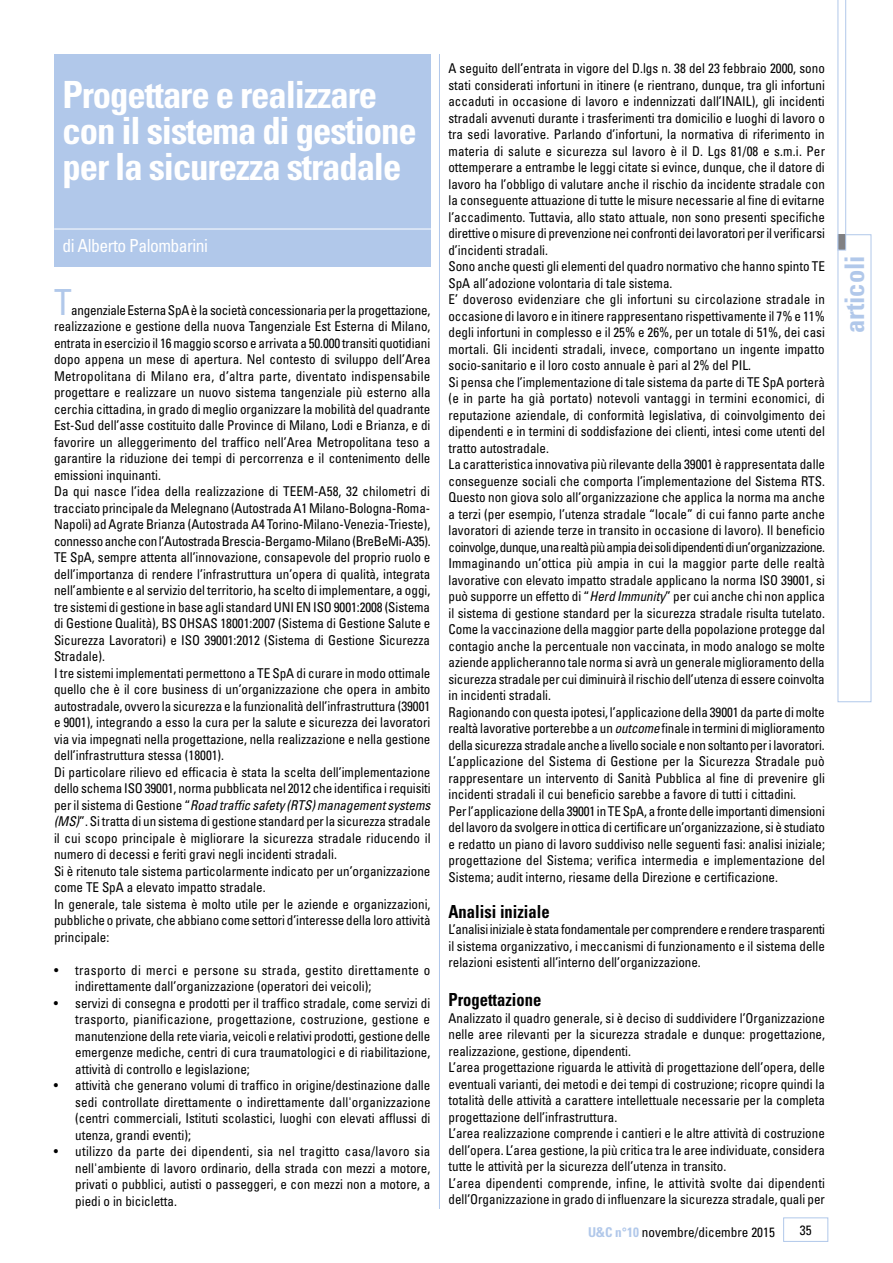
<style>
.page{position:relative;width:893px;height:1263px;background:#fff}
.page>*{position:absolute;margin:0;border:0;box-sizing:border-box;transform-origin:0 0}
.t1{font:700 condensed 37.5px/36px "Univers LT Std";letter-spacing:-.03em;color:#fff}
.t2{font:condensed 36px "Univers LT Std";color:#b1c8ea}
.t3{font:700 condensed 27px "Univers LT Std";color:#b1c8ea}
.t4{font:700 condensed 18px "Univers LT Std";color:#000;scale:.92 1}
.t5{font:condensed 18px "Univers LT Std";letter-spacing:-.03em;color:#fff}
.t6{font:condensed 13.5px/16.5px "Univers LT Std";color:#000}
.s1{font-style:italic}
.s2{font-weight:700;color:#b1c8ea}
</style>
<div class="page">
<div style="left:838px;top:234px;width:33px;height:468px;border:1px solid #b1c8ea"></div>
<div style="left:783px;top:1217px;width:45px;height:25px;border:1px solid #b1c8ea"></div>
<svg style="left:838px;top:0;width:8px;height:250px"></svg>
<hr style="left:439px;top:54px;width:1px;height:1155px;background:#b1c8ea">
<div style="left:54px;top:54px;width:376px;height:213px;background:#b1c8ea"></div>
<hr style="left:54px;top:229px;width:380px;height:1px;background:#fff">
<h1 class="t1" style="left:63px;top:77px;width:356px">Progettare e realizzare con il sistema di gestione per la sicurezza stradale</h1>
<h3 class="t5" style="left:63px;top:234px;width:147px">di Alberto Palombarini</h3>
<h2 class="t2" style="left:54px;top:279px;width:19px">T</h2>
<p class="t6" style="left:54px;top:302px;width:378px;text-indent:17px">angenziale Esterna SpA è la società concessionaria per la progettazione, realizzazione e gestione della nuova Tangenziale Est Esterna di Milano, entrata in esercizio il 16 maggio scorso e arrivata a 50.000 transiti quotidiani dopo appena un mese di apertura. Nel contesto di sviluppo dell’Area Metropolitana di Milano era, d’altra parte, diventato indispensabile progettare e realizzare un nuovo sistema tangenziale più esterno alla cerchia cittadina, in grado di meglio organizzare la mobilità del quadrante Est-Sud dell’asse costituito dalle Province di Milano, Lodi e Brianza, e di favorire un alleggerimento del traffico nell’Area Metropolitana teso a garantire la riduzione dei tempi di percorrenza e il contenimento delle emissioni inquinanti.<br>Da qui nasce l’idea della realizzazione di TEEM-A58, 32 chilometri di tracciato principale da Melegnano (Autostrada A1 Milano-Bologna-Roma-Napoli) ad Agrate Brianza (Autostrada A4 Torino-Milano-Venezia-Trieste), connesso anche con l’Autostrada Brescia-Bergamo-Milano (BreBeMi-A35).<br>TE SpA, sempre attenta all’innovazione, consapevole del proprio ruolo e dell’importanza di rendere l’infrastruttura un’opera di qualità, integrata nell’ambiente e al servizio del territorio, ha scelto di implementare, a oggi, tre sistemi di gestione in base agli standard UNI EN ISO 9001:2008 (Sistema di Gestione Qualità), BS OHSAS 18001:2007 (Sistema di Gestione Salute e Sicurezza Lavoratori) e ISO 39001:2012 (Sistema di Gestione Sicurezza Stradale).<br>I tre sistemi implementati permettono a TE SpA di curare in modo ottimale quello che è il core business di un’organizzazione che opera in ambito autostradale, ovvero la sicurezza e la funzionalità dell’infrastruttura (39001 e 9001), integrando a esso la cura per la salute e sicurezza dei lavoratori via via impegnati nella progettazione, nella realizzazione e nella gestione dell’infrastruttura stessa (18001).<br>Di particolare rilievo ed efficacia è stata la scelta dell’implementazione dello schema ISO 39001, norma pubblicata nel 2012 che identifica i requisiti per il sistema di Gestione “<span class="s1">Road traffic safety (RTS) management systems (MS)</span>”. Si tratta di un sistema di gestione standard per la sicurezza stradale il cui scopo principale è migliorare la sicurezza stradale riducendo il numero di decessi e feriti gravi negli incidenti stradali.<br>Si è ritenuto tale sistema particolarmente indicato per un’organizzazione come TE SpA a elevato impatto stradale.<br>In generale, tale sistema è molto utile per le aziende e organizzazioni, pubbliche o private, che abbiano come settori d’interesse della loro attività principale:</p>
<p class="t6" style="left:75px;top:961px;width:357px;text-indent:-21px">• trasporto di merci e persone su strada, gestito direttamente o indirettamente dall’organizzazione (operatori dei veicoli);</p>
<p class="t6" style="left:75px;top:994px;width:357px;text-align:justify;text-indent:-21px">• servizi di consegna e prodotti per il traffico stradale, come servizi di trasporto, pianificazione, progettazione, costruzione, gestione e manutenzione della rete viaria, veicoli e relativi prodotti, gestione delle emergenze mediche, centri di cura traumatologici e di riabilitazione, attività di controllo e legislazione;</p>
<p class="t6" style="left:75px;top:1077px;width:357px;text-align:justify;text-indent:-21px">• attività che generano volumi di traffico in origine/destinazione dalle sedi controllate direttamente o indirettamente dall'organizzazione (centri commerciali, Istituti scolastici, luoghi con elevati afflussi di utenza, grandi eventi);</p>
<p class="t6" style="left:75px;top:1143px;width:357px;text-align:justify;text-indent:-21px">• utilizzo da parte dei dipendenti, sia nel tragitto casa/lavoro sia nell'ambiente di lavoro ordinario, della strada con mezzi a motore, privati o pubblici, autisti o passeggeri, e con mezzi non a motore, a piedi o in bicicletta.</p>
<p class="t6" style="left:448px;top:60px;width:378px">A seguito dell’entrata in vigore del D.lgs n. 38 del 23 febbraio 2000, sono stati considerati infortuni in itinere (e rientrano, dunque, tra gli infortuni accaduti in occasione di lavoro e indennizzati dall’INAIL), gli incidenti stradali avvenuti durante i trasferimenti tra domicilio e luoghi di lavoro o tra sedi lavorative. Parlando d’infortuni, la normativa di riferimento in materia di salute e sicurezza sul lavoro è il D. Lgs 81/08 e s.m.i. Per ottemperare a entrambe le leggi citate si evince, dunque, che il datore di lavoro ha l’obbligo di valutare anche il rischio da incidente stradale con la conseguente attuazione di tutte le misure necessarie al fine di evitarne l’accadimento. Tuttavia, allo stato attuale, non sono presenti specifiche direttive o misure di prevenzione nei confronti dei lavoratori per il verificarsi d’incidenti stradali.<br>Sono anche questi gli elementi del quadro normativo che hanno spinto TE SpA all’adozione volontaria di tale sistema.<br>E’ doveroso evidenziare che gli infortuni su circolazione stradale in occasione di lavoro e in itinere rappresentano rispettivamente il 7%e 11% degli infortuni in complesso e il 25% e 26%, per un totale di 51%, dei casi mortali. Gli incidenti stradali, invece, comportano un ingente impatto socio-sanitario e il loro costo annuale è pari al 2% del PIL.<br>Si pensa che l’implementazione di tale sistema da parte di TE SpA porterà (e in parte ha già portato) notevoli vantaggi in termini economici, di reputazione aziendale, di conformità legislativa, di coinvolgimento dei dipendenti e in termini di soddisfazione dei clienti, intesi come utenti del tratto autostradale.<br>La caratteristica innovativa più rilevante della 39001 è rappresentata dalle conseguenze sociali che comporta l’implementazione del Sistema RTS.<br>Questo non giova solo all’organizzazione che applica la norma ma anche a terzi (per esempio, l’utenza stradale “locale” di cui fanno parte anche lavoratori di aziende terze in transito in occasione di lavoro). Il beneficio coinvolge, dunque, una realtà più ampia dei soli dipendenti di un’organizzazione.<br>Immaginando un’ottica più ampia in cui la maggior parte delle realtà lavorative con elevato impatto stradale applicano la norma ISO 39001, si può supporre un effetto di “<span class="s1">Herd Immunity</span>” per cui anche chi non applica il sistema di gestione standard per la sicurezza stradale risulta tutelato.<br>Come la vaccinazione della maggior parte della popolazione protegge dal contagio anche la percentuale non vaccinata, in modo analogo se molte aziende applicheranno tale norma si avrà un generale miglioramento della sicurezza stradale per cui diminuirà il rischio dell’utenza di essere coinvolta in incidenti stradali.<br>Ragionando con questa ipotesi, l’applicazione della 39001 da parte di molte realtà lavorative porterebbe a un <span class="s1">outcome</span> finale in termini di miglioramento della sicurezza stradale anche a livello sociale e non soltanto per i lavoratori.<br>L’applicazione del Sistema di Gestione per la Sicurezza Stradale può rappresentare un intervento di Sanità Pubblica al fine di prevenire gli incidenti stradali il cui beneficio sarebbe a favore di tutti i cittadini.<br>Per l’applicazione della 39001 in TE SpA, a fronte delle importanti dimensioni del lavoro da svolgere in ottica di certificare un’organizzazione, si è studiato e redatto un piano di lavoro suddiviso nelle seguenti fasi: analisi iniziale; progettazione del Sistema; verifica intermedia e implementazione del Sistema; audit interno, riesame della Direzione e certificazione.</p>
<h3 class="t4" style="left:448px;top:900px;width:112px">Analisi iniziale</h3>
<p class="t6" style="left:448px;top:921px;width:378px;text-align:justify">L’analisi iniziale è stata fondamentale per comprendere e rendere trasparenti il sistema organizzativo, i meccanismi di funzionamento e il sistema delle relazioni esistenti all’interno dell’organizzazione.</p>
<h3 class="t4" style="left:448px;top:989px;width:103px">Progettazione</h3>
<p class="t6" style="left:448px;top:1010px;width:378px">Analizzato il quadro generale, si è deciso di suddividere l’Organizzazione nelle aree rilevanti per la sicurezza stradale e dunque: progettazione, realizzazione, gestione, dipendenti.<br>L’area progettazione riguarda le attività di progettazione dell’opera, delle eventuali varianti, dei metodi e dei tempi di costruzione; ricopre quindi la totalità delle attività a carattere intellettuale necessarie per la completa progettazione dell’infrastruttura.<br>L’area realizzazione comprende i cantieri e le altre attività di costruzione dell’opera. L’area gestione, la più critica tra le aree individuate, considera tutte le attività per la sicurezza dell’utenza in transito.<br>L’area dipendenti comprende, infine, le attività svolte dai dipendenti dell’Organizzazione in grado di influenzare la sicurezza stradale, quali per</p>
<p class="t6" style="left:588px;top:1224px;width:188px"><span class="s2">U&amp;C n°10</span> novembre/dicembre 2015</p>
<p class="t6" style="left:800px;top:1221px;width:13px">35</p>
<h3 class="t3" style="left:838px;top:333px;width:79px;rotate:-90deg">articoli</h3>
</div>
